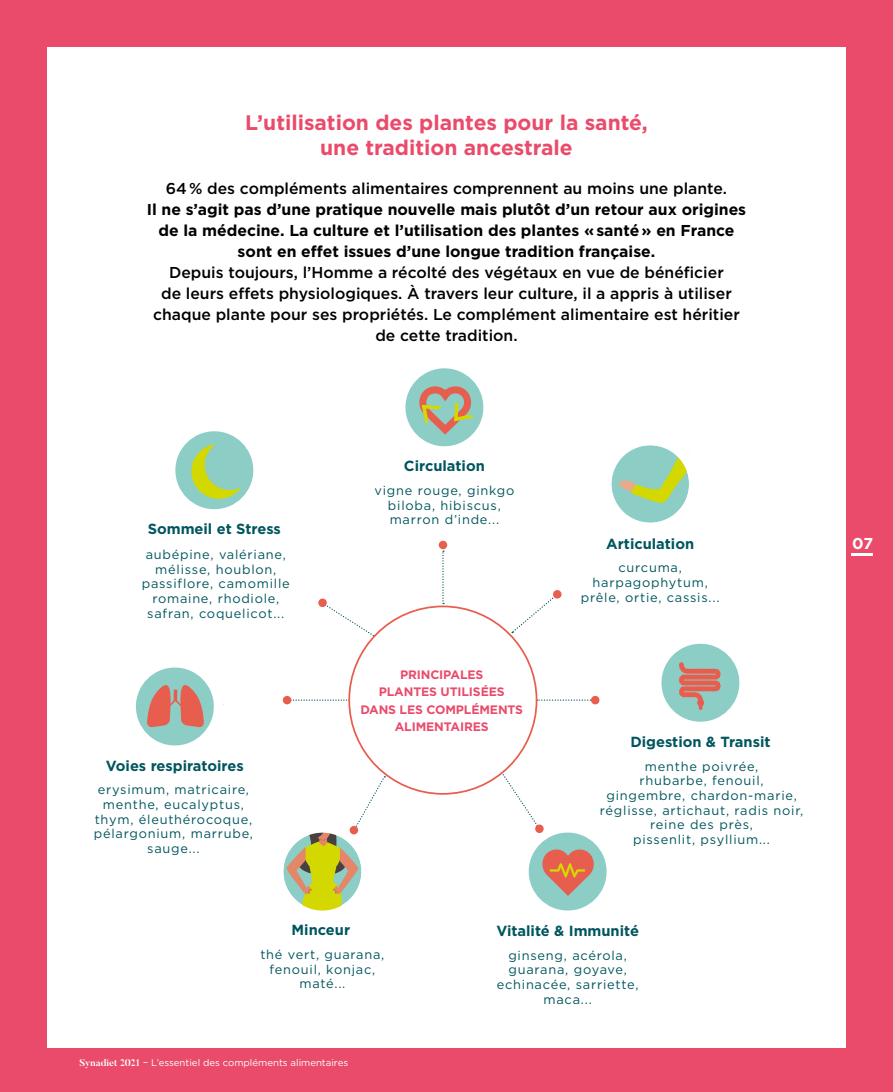
<style>
.page{position:relative;width:893px;height:1092px;background:#fff}
.page>*{position:absolute;margin:0;border:0;box-sizing:border-box;transform-origin:0 0}
.t1{font:700 21px/24.5px "Gotham";color:#ea4b6b;text-align:center}
.t2{font:500 15.75px/21px "Gotham";color:#000;text-align:center}
.t3{font:700 15.75px/21px "Gotham";color:#000;text-align:center}
.t4{font:700 15.75px "Gotham";color:#fff}
.t5{font:700 14.7px "Gotham";color:#00555f}
.t6{font:12.78px/14.7px "Gotham";letter-spacing:.06em;color:#00555f;text-align:center}
.t7{font:700 12.25px/17.5px "Gotham";letter-spacing:-.01em;color:#ea4b6b;text-align:center}
.t8{font:9.62px "Gotham";color:#fff}
.s1{font-family:"Butler";font-weight:700}
.s2{font-family:"Poppins"}
</style>
<div class="page">
<div style="left:10px;top:0;width:883px;height:46px;background:#ea4b6b"></div>
<div style="left:0;top:0;width:46px;height:1091px;background:#ea4b6b"></div>
<div style="left:847px;top:0;width:46px;height:1091px;background:#ea4b6b"></div>
<div style="left:10px;top:1048px;width:883px;height:43px;background:#ea4b6b"></div>
<div style="left:257px;top:806px;width:131px;height:130px;border:26px solid #fff;border-radius:50%"></div>
<svg style="left:500px;top:769px;width:37px;height:55px"></svg>
<div style="left:535px;top:824px;width:9px;height:9px;background:#e85e4e;border-radius:50%"></div>
<svg style="left:511px;top:596px;width:47px;height:37px"></svg>
<svg style="left:325px;top:605px;width:50px;height:32px"></svg>
<svg style="left:537px;top:699px;width:54px;height:1px"></svg>
<svg style="left:442px;top:550px;width:2px;height:54px"></svg>
<svg style="left:286px;top:776px;width:99px;height:138px"></svg>
<svg style="left:291px;top:699px;width:56px;height:1px"></svg>
<div style="left:175px;top:431px;width:78px;height:78px;background:#8ccdc6;border-radius:50%"></div>
<div style="left:553px;top:590px;width:8px;height:8px;background:#e85e4e;border-radius:50%"></div>
<div style="left:318px;top:598px;width:9px;height:9px;background:#e85e4e;border-radius:50%"></div>
<div style="left:591px;top:695px;width:8px;height:9px;background:#e85e4e;border-radius:50%"></div>
<div style="left:439px;top:540px;width:8px;height:9px;background:#e85e4e;border-radius:50%"></div>
<div style="left:350px;top:825px;width:8px;height:9px;background:#e85e4e;border-radius:50%"></div>
<svg style="left:189px;top:444px;width:51px;height:57px"></svg>
<div style="left:661px;top:643px;width:78px;height:78px;background:#8ccdc6;border-radius:50%"></div>
<svg style="left:679px;top:662px;width:42px;height:48px"></svg>
<div style="left:529px;top:832px;width:78px;height:78px;background:#8ccdc6;border-radius:50%"></div>
<svg style="left:542px;top:849px;width:52px;height:46px"></svg>
<div style="left:283px;top:695px;width:8px;height:9px;background:#e85e4e;border-radius:50%"></div>
<div style="left:349px;top:606px;width:188px;height:187px;background:#fff;border-radius:50%"></div>
<div style="left:405px;top:368px;width:78px;height:78px;background:#8ccdc6;border-radius:50%"></div>
<svg style="left:414px;top:386px;width:61px;height:53px"></svg>
<div style="left:611px;top:445px;width:78px;height:78px;background:#8ccdc6;border-radius:50%"></div>
<svg style="left:618px;top:447px;width:72px;height:56px"></svg>
<div style="left:599px;top:433px;width:102px;height:102px;border:12px solid #fff;border-radius:50%"></div>
<div style="left:136px;top:667px;width:78px;height:78px;background:#8ccdc6;border-radius:50%"></div>
<svg style="left:147px;top:675px;width:57px;height:52px"></svg>
<hr style="left:851px;top:553px;width:22px;height:3px;background:#fff">
<h1 class="t1" style="left:245px;top:110px;width:404px">L’utilisation des plantes pour la santé, une tradition ancestrale</h1>
<p class="t2" style="left:166px;top:177px;width:562px">64 % des compléments alimentaires comprennent au moins une plante.</p>
<p class="t3" style="left:147px;top:198px;width:601px">Il ne s’agit pas d’une pratique nouvelle mais plutôt d’un retour aux origines de la médecine. La culture et l’utilisation des plantes « santé » en France sont en effet issues d’une longue tradition française.</p>
<p class="t2" style="left:153px;top:261px;width:588px">Depuis toujours, l’Homme a récolté des végétaux en vue de bénéficier<br>de leurs effets physiologiques. À travers leur culture, il a appris à utiliser chaque plante pour ses propriétés. Le complément alimentaire est héritier de cette tradition.</p>
<p class="t5" style="left:148px;top:519px;width:135px">Sommeil et Stress</p>
<p class="t6" style="left:142px;top:547px;width:149px">aubépine, valériane, mélisse, houblon, passiflore, camomille romaine, rhodiole, safran, coquelicot...</p>
<p class="t5" style="left:106px;top:755px;width:139px">Voies respiratoires</p>
<p class="t6" style="left:94px;top:782px;width:161px">erysimum, matricaire, menthe, eucalyptus, thym, éleuthérocoque, pélargonium, marrube, sauge...</p>
<p class="t5" style="left:404px;top:456px;width:82px">Circulation</p>
<p class="t6" style="left:374px;top:483px;width:141px">vigne rouge, ginkgo biloba, hibiscus, marron d’inde...</p>
<p class="t7" style="left:360px;top:665px;width:164px">PRINCIPALES<br>PLANTES UTILISÉES<br>DANS LES COMPLÉMENTS<br>ALIMENTAIRES</p>
<p class="t5" style="left:606px;top:533px;width:89px">Articulation</p>
<p class="t6" style="left:581px;top:560px;width:140px">curcuma, harpagophytum, prêle, ortie, cassis...</p>
<p class="t5" style="left:630px;top:731px;width:142px">Digestion &amp; Transit</p>
<p class="t6" style="left:600px;top:758px;width:205px">menthe poivrée,<br>rhubarbe, fenouil, gingembre, chardon-marie, réglisse, artichaut, radis noir, reine des près,<br>pissenlit, psyllium...</p>
<p class="t5" style="left:292px;top:920px;width:60px">Minceur</p>
<p class="t6" style="left:260px;top:946px;width:126px">thé vert, guarana, fenouil, konjac, maté...</p>
<p class="t8" style="left:79px;top:1056px;width:270px"><span class="s1">Synadiet 2021</span> <span class="s2">-</span> L’essentiel des compléments alimentaires</p>
<p class="t5" style="left:496px;top:920px;width:144px">Vitalité &amp; Immunité</p>
<p class="t6" style="left:497px;top:947px;width:143px">ginseng, acérola, guarana, goyave, echinacée, sarriette, maca...</p>
<p class="t4" style="left:852px;top:532px;width:22px">07</p>
</div>
